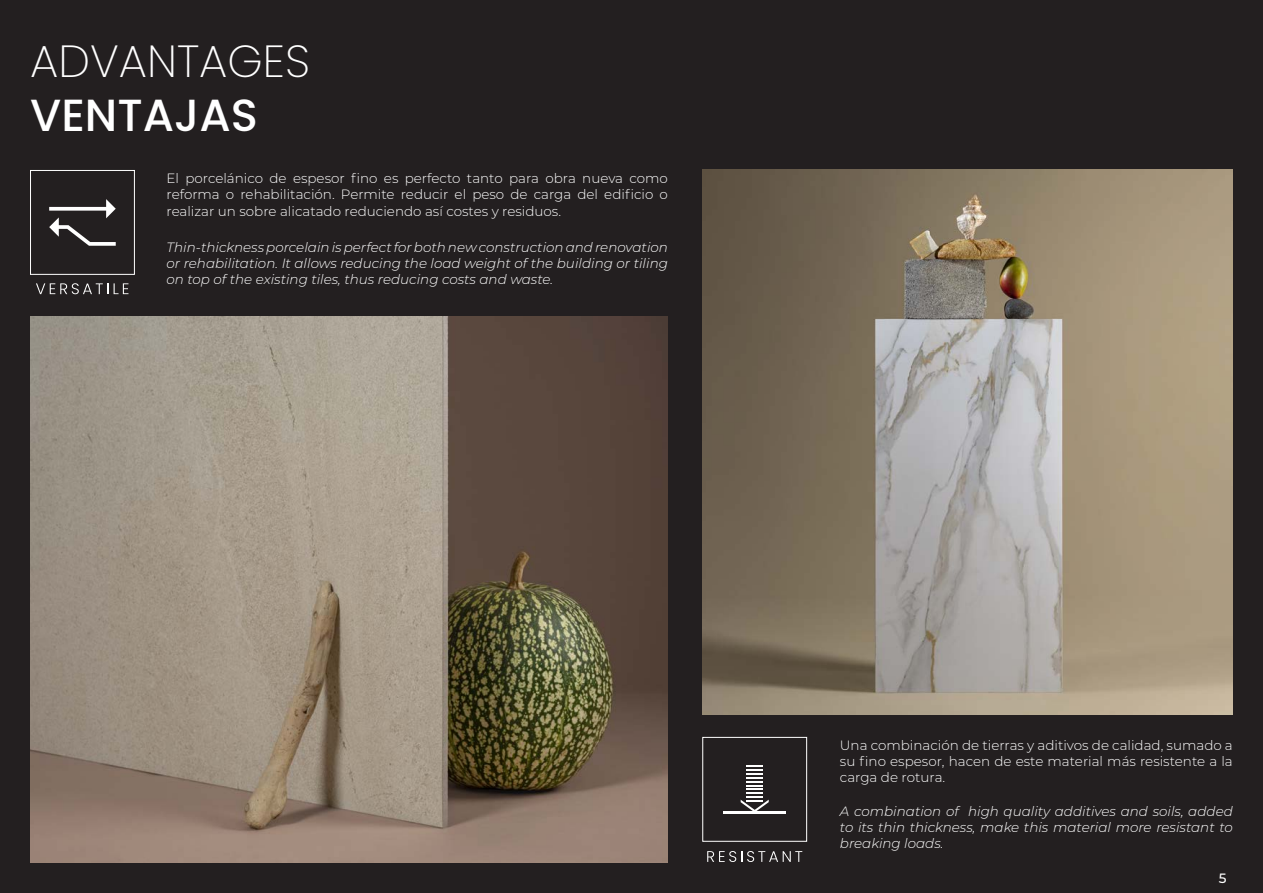
<style>
.page{position:relative;width:1263px;height:893px;background:#231f20}
.page>*{position:absolute;margin:0;border:0;box-sizing:border-box;transform-origin:0 0}
.t1{font:200 45px "Poppins";color:#fff}
.t2{font:500 45px "Poppins";color:#fff}
.t3{font:italic 300 13.5px/16.2px "Montserrat";color:#fff;text-align:justify}
.t4{font:300 13.5px/16.2px "Montserrat";color:#fff;text-align:justify}
.t5{font:500 13.5px "Montserrat";color:#fff}
</style>
<div class="page">
<svg style="left:707px;top:851px;width:95px;height:11px"></svg>
<div style="left:702px;top:737px;width:105px;height:105px;border:1px solid #fff"></div>
<svg style="left:741px;top:765px;width:28px;height:46px"></svg>
<hr style="left:724px;top:811px;width:62px;height:2px;background:#fff">
<img style="left:702px;top:170px;width:531px;height:545px">
<img style="left:30px;top:316px;width:638px;height:547px">
<svg style="left:36px;top:283px;width:72px;height:11px"></svg>
<svg style="left:114px;top:283px;width:14px;height:11px"></svg>
<div style="left:30px;top:170px;width:105px;height:105px;border:1px solid #fff"></div>
<svg style="left:49px;top:199px;width:67px;height:47px"></svg>
<p class="t1" style="left:30px;top:36px;width:281px">ADVANTAGES</p>
<p class="t2" style="left:30px;top:90px;width:229px">VENTAJAS</p>
<p class="t4" style="left:167px;top:170px;width:503px">El porcelánico de espesor fino es perfecto tanto para obra nueva como reforma o rehabilitación. Permite reducir el peso de carga del edificio o realizar un sobre alicatado reduciendo así costes y residuos.</p>
<p class="t3" style="left:167px;top:238px;width:503px">Thin-thickness porcelain is perfect for both new construction and renovation or rehabilitation. It allows reducing the load weight of the building or tiling on top of the existing tiles, thus reducing costs and waste.</p>
<p class="t4" style="left:840px;top:737px;width:394px">Una combinación de tierras y aditivos de calidad, sumado a su fino espesor, hacen de este material más resistente a la carga de rotura.</p>
<p class="t3" style="left:840px;top:802px;width:394px">A combination of high quality additives and soils, added to its thin thickness, make this material more resistant to breaking loads.</p>
<p class="t5" style="left:1219px;top:868px;width:9px">5</p>
</div>
